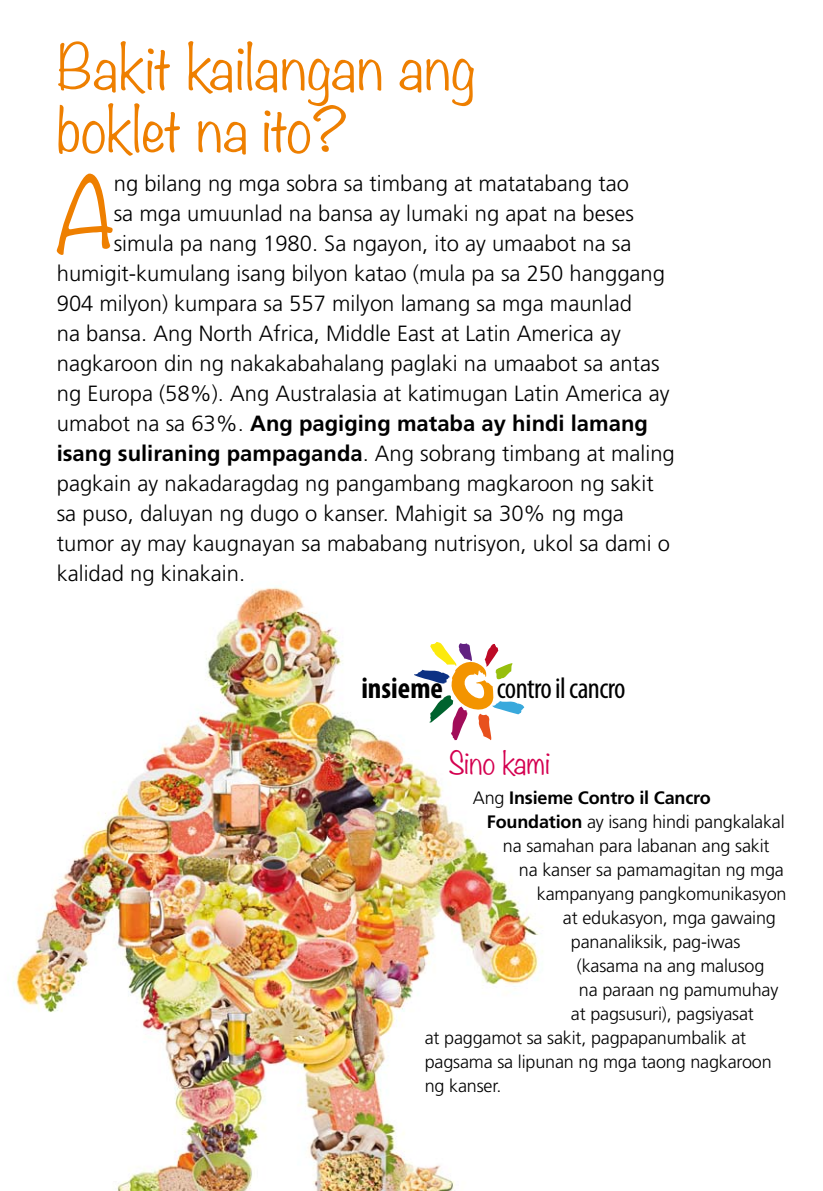
<style>
.page{position:relative;width:823px;height:1191px;background:#fff}
.page>*{position:absolute;margin:0;border:0;box-sizing:border-box;transform-origin:0 0}
.t1{font:300 91.4px "Noteworthy";color:#ee7f00}
.t2{font:300 56px/62px "Noteworthy";color:#ee7f00}
.t3{font:condensed 29.8px "Myriad Pro";letter-spacing:-.02em;color:#000}
.t4{font:700 condensed 29.8px "Myriad Pro";color:#000}
.t5{font:300 28px "Noteworthy";color:#d40050}
.t6{font:300 22px "Frutiger LT Std";color:#000}
.t7{font:700 22px "Frutiger LT Std";color:#000}
.t8{font:300 18px "Frutiger LT Std";letter-spacing:-.01em;color:#000}
.t9{font:700 18px "Frutiger LT Std";letter-spacing:-.01em;color:#000}
.t10{font:condensed 13.4px "Myriad Pro";letter-spacing:-.02em;color:#000}
.s1{font-weight:300}
.s2{font-weight:700}
</style>
<div class="page">
<img style="left:16px;top:587px;width:527px;height:604px">
<svg style="left:413px;top:642px;width:111px;height:98px"></svg>
<h2 class="t2" style="left:57px;top:35px;width:420px">Bakit kailangan ang boklet na ito?</h2>
<h1 class="t1" style="left:56px;top:134px;width:60px">A</h1>
<p class="t6" style="left:114px;top:171px;width:516px">ng bilang ng mga sobra sa timbang at matatabang tao</p>
<p class="t6" style="left:114px;top:201px;width:521px">sa mga umuunlad na bansa ay lumaki ng apat na beses</p>
<p class="t6" style="left:114px;top:231px;width:519px">simula pa nang 1980. Sa ngayon, ito ay umaabot na sa</p>
<p class="t6" style="left:57px;top:261px;width:609px">humigit-kumulang isang bilyon katao (mula pa sa 250 hanggang</p>
<p class="t6" style="left:57px;top:291px;width:576px">904 milyon) kumpara sa 557 milyon lamang sa mga maunlad</p>
<p class="t6" style="left:57px;top:321px;width:565px">na bansa. Ang North Africa, Middle East at Latin America ay</p>
<p class="t6" style="left:57px;top:351px;width:604px">nagkaroon din ng nakakabahalang paglaki na umaabot sa antas</p>
<p class="t6" style="left:57px;top:381px;width:614px">ng Europa (58%). Ang Australasia at katimugan Latin America ay</p>
<p class="t7" style="left:57px;top:410px;width:592px"><span class="s1">umabot na sa 63%.</span> Ang pagiging mataba ay hindi lamang</p>
<p class="t6" style="left:57px;top:441px;width:619px"><span class="s2">isang suliraning pampaganda</span>. Ang sobrang timbang at maling</p>
<p class="t6" style="left:57px;top:471px;width:598px">pagkain ay nakadaragdag ng pangambang magkaroon ng sakit</p>
<p class="t6" style="left:57px;top:501px;width:568px">sa puso, daluyan ng dugo o kanser. Mahigit sa 30% ng mga</p>
<p class="t6" style="left:57px;top:531px;width:614px">tumor ay may kaugnayan sa mababang nutrisyon, ukol sa dami o</p>
<p class="t6" style="left:57px;top:561px;width:190px">kalidad ng kinakain.</p>
<h3 class="t4" style="left:361px;top:669px;width:83px">insieme</h3>
<h3 class="t3" style="left:496px;top:670px;width:130px">contro il cancro</h3>
<p class="t5" style="left:448px;top:738px;width:103px">Sino kami</p>
<p class="t9" style="left:472px;top:787px;width:239px"><span class="s1">Ang</span> Insieme Contro il Cancro</p>
<p class="t8" style="left:486px;top:811px;width:299px"><span class="s2">Foundation</span> ay isang hindi pangkalakal</p>
<p class="t8" style="left:502px;top:835px;width:268px">na samahan para labanan ang sakit</p>
<p class="t8" style="left:518px;top:859px;width:266px">na kanser sa pamamagitan ng mga</p>
<p class="t8" style="left:536px;top:883px;width:251px">kampanyang pangkomunikasyon</p>
<p class="t8" style="left:562px;top:907px;width:214px">at edukasyon, mga gawaing</p>
<p class="t8" style="left:570px;top:931px;width:171px">pananaliksik, pag-iwas</p>
<p class="t8" style="left:576px;top:955px;width:189px">(kasama na ang malusog</p>
<p class="t8" style="left:578px;top:979px;width:201px">na paraan ng pamumuhay</p>
<p class="t8" style="left:570px;top:1003px;width:184px">at pagsusuri), pagsiyasat</p>
<p class="t8" style="left:424px;top:1027px;width:323px">at paggamot sa sakit, pagpapanumbalik at</p>
<p class="t8" style="left:424px;top:1051px;width:348px">pagsama sa lipunan ng mga taong nagkaroon</p>
<p class="t8" style="left:424px;top:1075px;width:78px">ng kanser.</p>
<p class="t10" style="left:492px;top:870px;width:59px">contro il cancro</p>
</div>
